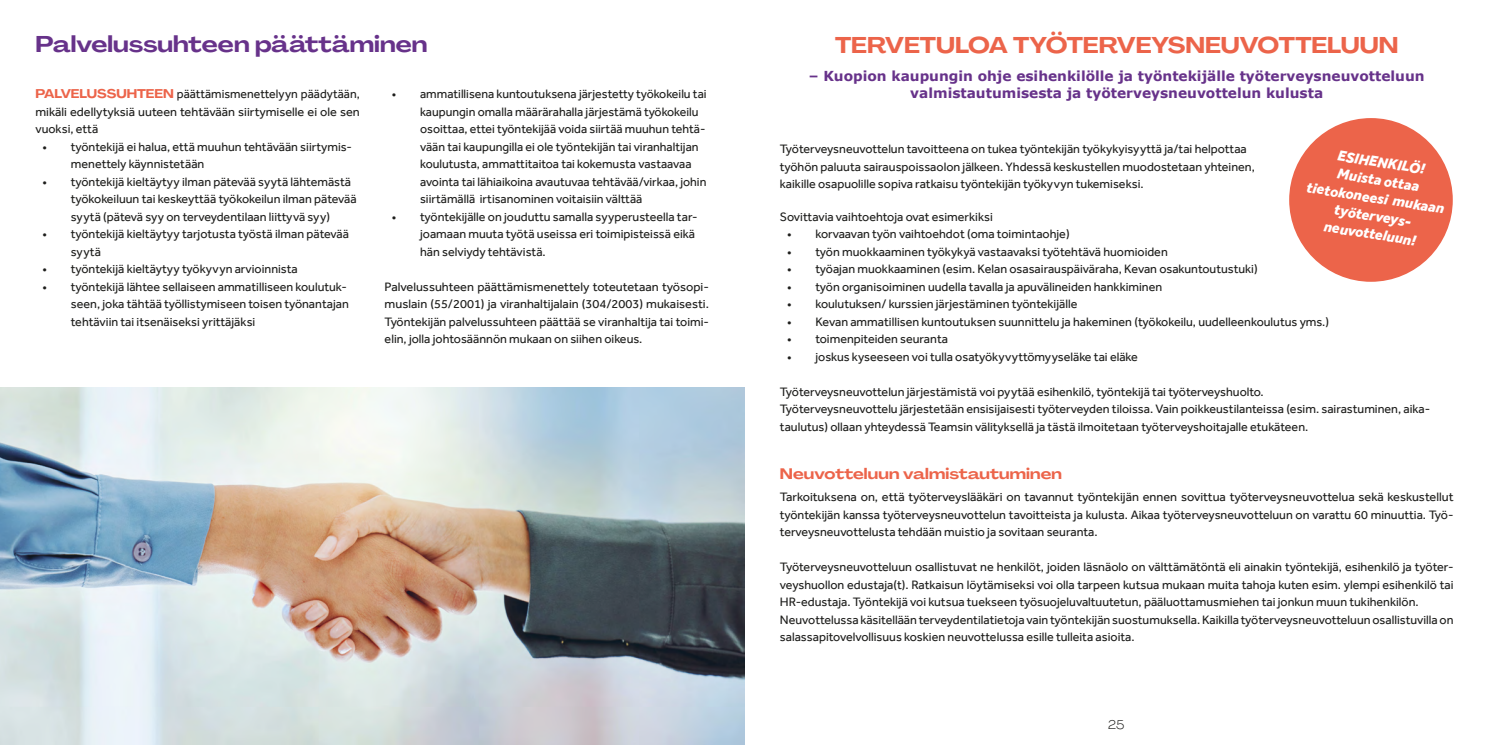
<style>
.page{position:relative;width:1489px;height:745px;background:#fff}
.page>*{position:absolute;margin:0;border:0;box-sizing:border-box;transform-origin:0 0}
.Otsikko{font:700 expanded 22.5px "PP Agrandir";color:#ec644a}
.Otsikko-2{font:700 expanded 22.5px "PP Agrandir";color:#67328a}
.t1{font:italic 800 15px/18px "Effra";color:#fff;text-align:center}
.Väliotsikko_2{font:700 expanded 15px "PP Agrandir";letter-spacing:.005em;color:#ec644a}
.Otsikko-3{font:700 13.75px/17.5px "Verdana";color:#67328a;text-align:center}
.Leipis{font:12.5px/17.5px "Effra";color:#1d1d1b}
.Lista{font:12.5px/17.5px "Effra";color:#1d1d1b}
.Otsikko-4{font:12.5px/17.5px "Effra";color:#1d1d1b}
.t2{font:300 expanded 12.5px "PP Agrandir";color:#1d1d1b}
.s1{font-family:"PP Agrandir";font-weight:700;font-stretch:expanded;color:#ec644a}
</style>
<div class="page">
<div style="left:1288px;top:118px;width:164px;height:163px;background:#ec644a;border-radius:50%"></div>
<img style="left:0;top:387px;width:744px;height:357px">
<h1 class="Otsikko-2" style="left:35px;top:30px;width:393px">Palvelussuhteen päättäminen</h1>
<p class="Leipis" style="left:35px;top:85px;width:326px;text-align:justify"><span class="s1">PALVELUSSUHTEEN</span> päättämismenettelyyn päädytään, mikäli edellytyksiä uuteen tehtävään siirtymiselle ei ole sen vuoksi, että</p>
<p class="Lista" style="left:71px;top:137px;width:282px;text-indent:-28px">• työntekijä ei halua, että muuhun tehtävään siirtymis&shy;menettely käynnistetään</p>
<p class="Lista" style="left:71px;top:172px;width:287px;text-indent:-28px">• työntekijä kieltäytyy ilman pätevää syytä lähtemästä työkokeiluun tai keskeyttää työkokeilun ilman pätevää syytä (pätevä syy on terveydentilaan liittyvä syy)</p>
<p class="Lista" style="left:71px;top:225px;width:280px;text-indent:-28px">• työntekijä kieltäytyy tarjotusta työstä ilman pätevää syytä</p>
<p class="Lista" style="left:43px;top:260px;width:257px">• työntekijä kieltäytyy työkyvyn arvioinnista</p>
<p class="Lista" style="left:71px;top:277px;width:279px;text-indent:-28px">• työntekijä lähtee sellaiseen ammatilliseen koulutuk&shy;seen, joka tähtää työllistymiseen toisen työnantajan tehtäviin tai itsenäiseksi yrittäjäksi</p>
<p class="Lista" style="left:420px;top:85px;width:288px;text-indent:-28px">• ammatillisena kuntoutuksena järjestetty työkokeilu tai kaupungin omalla määrärahalla järjestämä työkokeilu osoittaa, ettei työntekijää voida siirtää muuhun tehtä&shy;vään tai kaupungilla ei ole työntekijän tai viranhaltijan koulutusta, ammattitaitoa tai kokemusta vastaavaa avointa tai lähiaikoina avautuvaa tehtävää/virkaa, johin siirtämällä irtisanominen voitaisiin välttää</p>
<p class="Lista" style="left:420px;top:207px;width:277px;text-align:justify;text-indent:-28px">• työntekijälle on jouduttu samalla syyperusteella tar&shy;joamaan muuta työtä useissa eri toimipisteissä eikä hän selviydy tehtävistä.</p>
<p class="Leipis" style="left:384px;top:277px;width:326px">Palvelussuhteen päättämismenettely toteutetaan työsopi&shy;muslain (55/2001) ja viranhaltijalain (304/2003) mukaisesti.<br>Työntekijän palvelussuhteen päättää se viranhaltija tai toimi&shy;elin, jolla johtosäännön mukaan on siihen oikeus.</p>
<h1 class="Otsikko" style="left:835px;top:31px;width:565px">TERVETULOA TYÖTERVEYSNEUVOTTELUUN</h1>
<h1 class="Otsikko-3" style="left:808px;top:67px;width:617px">– Kuopion kaupungin ohje esihenkilölle ja työntekijälle työterveysneuvotteluun valmistautumisesta ja työterveysneuvottelun kulusta</h1>
<h1 class="Otsikko-4" style="left:780px;top:140px;width:476px">Työterveysneuvottelun tavoitteena on tukea työntekijän työkykyisyyttä ja/tai helpottaa työhön paluuta sairauspoissaolon jälkeen. Yhdessä keskustellen muodostetaan yhteinen, kaikille osapuolille sopiva ratkaisu työntekijän työkyvyn tukemiseksi.</h1>
<p class="Leipis" style="left:780px;top:207px;width:214px">Sovittavia vaihtoehtoja ovat esimerkiksi</p>
<p class="Lista" style="left:787px;top:225px;width:284px">• korvaavan työn vaihtoehdot (oma toimintaohje)</p>
<p class="Lista" style="left:787px;top:242px;width:382px">• työn muokkaaminen työkykyä vastaavaksi työtehtävä huomioiden</p>
<p class="Lista" style="left:787px;top:260px;width:472px">• työajan muokkaaminen (esim. Kelan osasairauspäiväraha, Kevan osakuntoutustuki)</p>
<p class="Lista" style="left:787px;top:277px;width:377px">• työn organisoiminen uudella tavalla ja apuvälineiden hankkiminen</p>
<p class="Lista" style="left:787px;top:295px;width:292px">• koulutuksen/ kurssien järjestäminen työntekijälle</p>
<p class="Lista" style="left:787px;top:312px;width:543px">• Kevan ammatillisen kuntoutuksen suunnittelu ja hakeminen (työkokeilu, uudelleenkoulutus yms.)</p>
<p class="Lista" style="left:787px;top:330px;width:162px">• toimenpiteiden seuranta</p>
<p class="Lista" style="left:787px;top:347px;width:352px">• joskus kyseeseen voi tulla osatyökyvyttömyyseläke tai eläke</p>
<p class="Leipis" style="left:780px;top:382px;width:485px">Työterveysneuvottelun järjestämistä voi pyytää esihenkilö, työntekijä tai työterveyshuolto.</p>
<p class="Leipis" style="left:780px;top:400px;width:650px">Työterveysneuvottelu järjestetään ensisijaisesti työterveyden tiloissa. Vain poikkeustilanteissa (esim. sairastuminen, aika&shy;taulutus) ollaan yhteydessä Teamsin välityksellä ja tästä ilmoitetaan työterveyshoitajalle etukäteen.</p>
<h3 class="Väliotsikko_2" style="left:780px;top:463px;width:283px">Neuvotteluun valmistautuminen</h3>
<p class="Leipis" style="left:780px;top:487px;width:675px">Tarkoituksena on, että työterveyslääkäri on tavannut työntekijän ennen sovittua työterveysneuvottelua sekä keskustellut työntekijän kanssa työterveysneuvottelun tavoitteista ja kulusta. Aikaa työterveysneuvotteluun on varattu 60 minuuttia. Työ&shy;terveysneuvottelusta tehdään muistio ja sovitaan seuranta.</p>
<p class="Leipis" style="left:780px;top:557px;width:675px;text-align:justify">Työterveysneuvotteluun osallistuvat ne henkilöt, joiden läsnäolo on välttämätöntä eli ainakin työntekijä, esihenkilö ja työter&shy;veyshuollon edustaja(t). Ratkaisun löytämiseksi voi olla tarpeen kutsua mukaan muita tahoja kuten esim. ylempi esihenkilö tai HR-edustaja. Työntekijä voi kutsua tuekseen työsuojeluvaltuutetun, pääluottamusmiehen tai jonkun muun tukihenkilön.</p>
<p class="Leipis" style="left:780px;top:610px;width:675px">Neuvottelussa käsitellään terveydentilatietoja vain työntekijän suostumuksella. Kaikilla työterveysneuvotteluun osallistuvilla on salassapitovelvollisuus koskien neuvottelussa esille tulleita asioita.</p>
<p class="t1" style="left:1313px;top:142px;width:141px;rotate:9deg">ESIHENKILÖ!<br>Muista ottaa tietokoneesi mukaan työterveys&shy;neuvotteluun!</p>
<p class="t2" style="left:1107px;top:716px;width:18px">25</p>
</div>
